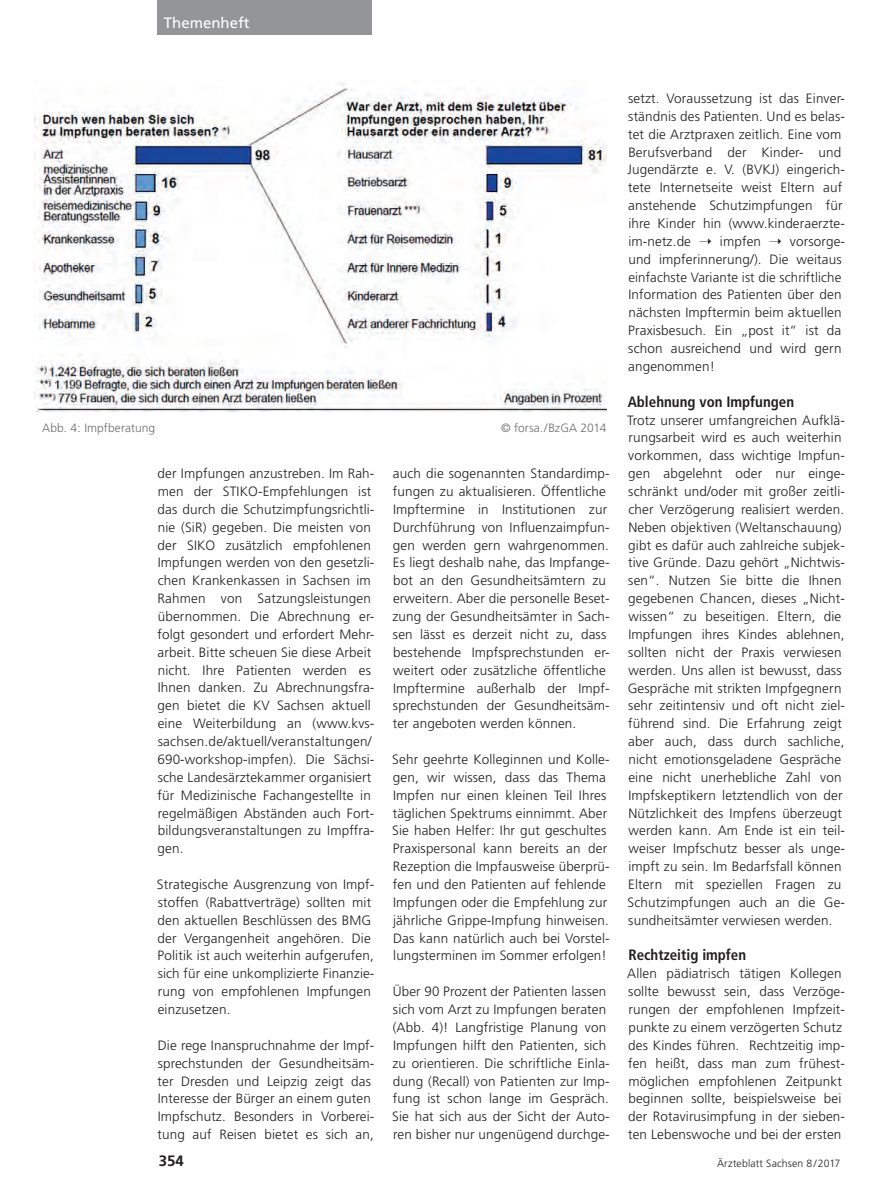
<style>
.page{position:relative;width:893px;height:1191px;background:#fff}
.page>*{position:absolute;margin:0;border:0;box-sizing:border-box;transform-origin:0 0}
.t1{font:700 condensed 15px "Frutiger";color:#231f20}
.t2{font:15px "Frutiger";color:#fff}
.t3{font:700 15px "Frutiger";color:#231f20}
.t4{font:300 13.5px/17.9px "Frutiger";letter-spacing:.01em;color:#231f20}
.t5{font:300 12px "Frutiger";letter-spacing:.005em;color:#6c6d70}
.t6{font:300 10.5px "Frutiger";letter-spacing:.01em;color:#231f20}
</style>
<div class="page">
<div style="left:157px;top:0;width:214px;height:34px;background:#939598"></div>
<img style="left:34px;top:83px;width:573px;height:328px">
<p class="t2" style="left:164px;top:14px;width:87px">Themenheft</p>
<p class="t5" style="left:42px;top:420px;width:114px">Abb. 4: Impfberatung</p>
<p class="t5" style="left:501px;top:420px;width:107px">© forsa./BzGA 2014</p>
<p class="t4" style="left:157px;top:464px;width:219px">der Impfungen anzustreben. Im Rah&shy;men der STIKO-Empfehlungen ist das durch die Schutzimpfungsrichtli&shy;nie (SiR) gegeben. Die meisten von der SIKO zusätzlich empfohlenen Impfungen werden von den gesetzli&shy;chen Krankenkassen in Sachsen im Rahmen von Satzungsleistungen übernommen. Die Abrechnung er-- folgt gesondert und erfordert Mehr&shy;arbeit. Bitte scheuen Sie diese Arbeit nicht. Ihre Patienten werden es Ihnen danken. Zu Abrechnungsfra&shy;gen bietet die KV Sachsen aktuell eine Weiterbildung an (www.kvs&shy;sachsen.de/aktuell/veranstaltungen/ 690-workshop-impfen). Die Sächsi&shy;sche Landesärztekammer organisiert für Medizinische Fachangestellte in regelmäßigen Abständen auch Fort&shy;bildungsveranstaltungen zu Impffra&shy;gen.</p>
<p class="t4" style="left:157px;top:875px;width:219px">Strategische Ausgrenzung von Impf&shy;stoffen (Rabattverträge) sollten mit den aktuellen Beschlüssen des BMG der Vergangenheit angehören. Die Politik ist auch weiterhin aufgerufen, sich für eine unkomplizierte Finanzie&shy;rung von empfohlenen Impfungen einzusetzen.</p>
<p class="t4" style="left:157px;top:1036px;width:218px">Die rege Inanspruchnahme der Impf&shy;sprechstunden der Gesundheitsäm&shy;ter Dresden und Leipzig zeigt das Interesse der Bürger an einem guten Impfschutz. Besonders in Vorberei&shy;tung auf Reisen bietet es sich an,</p>
<p class="t4" style="left:392px;top:464px;width:219px">auch die sogenannten Standardimp&shy;fungen zu aktualisieren. Öffentliche Impftermine in Institutionen zur Durchführung von Influenzaimpfun&shy;gen werden gern wahrgenommen.<br>Es liegt deshalb nahe, das Impfange&shy;bot an den Gesundheitsämtern zu erweitern. Aber die personelle Beset&shy;zung der Gesundheitsämter in Sach&shy;sen lässt es derzeit nicht zu, dass bestehende Impfsprechstunden er-- weitert oder zusätzliche öffentliche Impftermine außerhalb der Impf&shy;sprechstunden der Gesundheitsäm&shy;ter angeboten werden können.</p>
<p class="t4" style="left:392px;top:750px;width:219px">Sehr geehrte Kolleginnen und Kolle&shy;gen, wir wissen, dass das Thema Impfen nur einen kleinen Teil Ihres täglichen Spektrums einnimmt. Aber Sie haben Helfer: Ihr gut geschultes Praxispersonal kann bereits an der Rezeption die Impfausweise überprü&shy;fen und den Patienten auf fehlende Impfungen oder die Empfehlung zur jährliche Grippe-Impfung hinweisen.<br>Das kann natürlich auch bei Vorstel&shy;lungsterminen im Sommer erfolgen!</p>
<p class="t4" style="left:392px;top:982px;width:219px">Über 90 Prozent der Patienten lassen sich vom Arzt zu Impfungen beraten (Abb. 4)! Langfristige Planung von Impfungen hilft den Patienten, sich zu orientieren. Die schriftliche Einla&shy;dung (Recall) von Patienten zur Imp&shy;fung ist schon lange im Gespräch.<br>Sie hat sich aus der Sicht der Auto&shy;ren bisher nur ungenügend durchge-</p>
<p class="t4" style="left:627px;top:89px;width:219px">setzt. Voraussetzung ist das Einver&shy;ständnis des Patienten. Und es belas&shy;tet die Arztpraxen zeitlich. Eine vom Berufsverband der Kinder- und Jugendärzte e. V. (BVKJ) eingerich&shy;tete Internetseite weist Eltern auf anstehende Schutzimpfungen für ihre Kinder hin (www.kinderaerzte&shy;im-netz.de ➝ impfen ➝ vorsorge&shy;und impferinnerung/). Die weitaus einfachste Variante ist die schriftliche Information des Patienten über den nächsten Impftermin beim aktuellen Praxisbesuch. Ein „post it“ ist da schon ausreichend und wird gern angenommen!</p>
<p class="t1" style="left:628px;top:392px;width:168px">Ablehnung von Impfungen</p>
<p class="t4" style="left:627px;top:411px;width:219px">Trotz unserer umfangreichen Aufklä&shy;rungsarbeit wird es auch weiterhin vorkommen, dass wichtige Impfun&shy;gen abgelehnt oder nur einge&shy;schränkt und/oder mit großer zeitli&shy;cher Verzögerung realisiert werden.<br>Neben objektiven (Weltanschauung) gibt es dafür auch zahlreiche subjek&shy;tive Gründe. Dazu gehört „Nichtwis&shy;sen“. Nutzen Sie bitte die Ihnen gegebenen Chancen, dieses „Nicht&shy;wissen“ zu beseitigen. Eltern, die Impfungen ihres Kindes ablehnen, sollten nicht der Praxis verwiesen werden. Uns allen ist bewusst, dass Gespräche mit strikten Impfgegnern sehr zeitintensiv und oft nicht ziel&shy;führend sind. Die Erfahrung zeigt aber auch, dass durch sachliche, nicht emotionsgeladene Gespräche eine nicht unerhebliche Zahl von Impfskeptikern letztendlich von der Nützlichkeit des Impfens überzeugt werden kann. Am Ende ist ein teil&shy;weiser Impfschutz besser als unge&shy;impft zu sein. Im Bedarfsfall können Eltern mit speziellen Fragen zu Schutzimpfungen auch an die Ge-- sundheitsämter verwiesen werden.</p>
<p class="t1" style="left:628px;top:946px;width:119px">Rechtzeitig impfen</p>
<p class="t4" style="left:627px;top:964px;width:219px">Allen pädiatrisch tätigen Kollegen sollte bewusst sein, dass Verzöge&shy;rungen der empfohlenen Impfzeit&shy;punkte zu einem verzögerten Schutz des Kindes führen. Rechtzeitig imp&shy;fen heißt, dass man zum frühest&shy;möglichen empfohlenen Zeitpunkt beginnen sollte, beispielsweise bei der Rotavirusimpfung in der sieben&shy;ten Lebenswoche und bei der ersten</p>
<p class="t3" style="left:159px;top:1151px;width:27px">354</p>
<p class="t6" style="left:717px;top:1157px;width:125px">Ärzteblatt Sachsen 8/2017</p>
</div>
